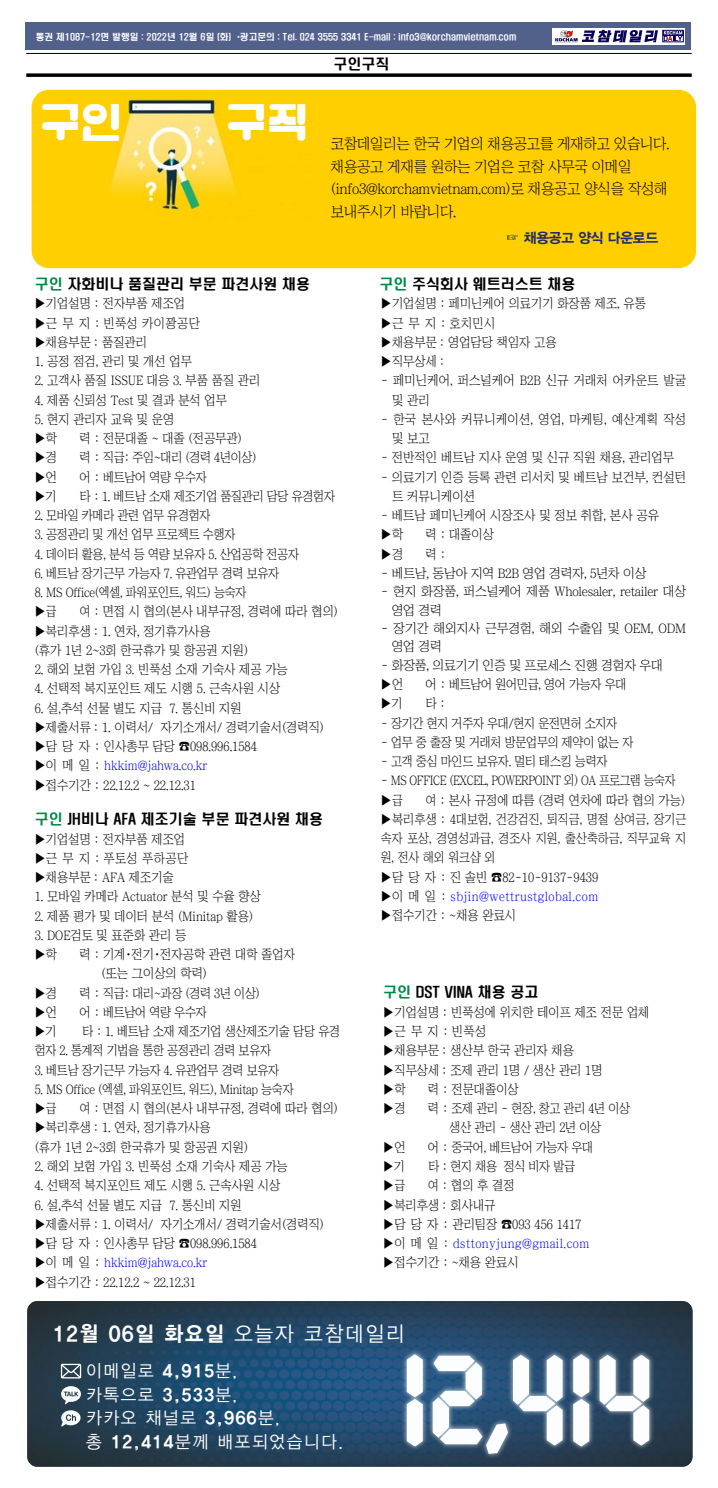
<style>
.page{position:relative;width:718px;height:1488px;background:#fff}
.page>*{position:absolute;margin:0;border:0;box-sizing:border-box;transform-origin:0 0}
.t1{font:105.88px "Korean JJSG R";color:#fcfdff;scale:.85 1}
.t2{font:36.75px "HS Duggobi";color:#fff}
.t3{font:21px "YDIYGO350";letter-spacing:.1em;color:#fff;scale:.95 1}
.t4{font:17.5px/23.6px "YDIYGO320";letter-spacing:.1em;color:#fff}
.t5{font:14.88px/22.8px "Chosunilbo NM";letter-spacing:-.02em;color:#000}
.t6{font:14px "H2 hdr M";color:#000}
.t7{font:14px "YDIYGO350";letter-spacing:-.02em;color:#222c71}
.t8{font:13.12px/19.2px "Chosunilbo NM";color:#000;scale:.94 1}
.t9{font:13.12px/19.2px "Chosunilbo NM";color:#000;scale:.89 1}
.t10{font:13.12px/19.2px "Chosunilbo NM";letter-spacing:-.02em;color:#000;scale:.92 1}
.t11{font:13.12px/19.2px "Chosunilbo NM";color:#000;scale:.95 1}
.t12{font:13.12px/19.2px "Chosunilbo NM";letter-spacing:-.02em;color:#000;text-align:center;scale:.94 1}
.t13{font:13.12px/18.4px "Chosunilbo NM";letter-spacing:-.02em;color:#000}
.t14{font:13.12px/19.2px "Chosunilbo NM";letter-spacing:-.03em;color:#000;scale:.92 1}
.t15{font:13.12px/18.4px "Chosunilbo NM";color:#000}
.t16{font:13.12px "Chosunilbo NM";color:#000;scale:.92 1}
.t17{font:8.75px "H2 hdr M";color:#fff}
.s1{color:#008946}
.s2{color:#00f}
.s3{font-family:"YDIYGO320"}
.s4{font-family:"YDIYGO350"}
</style>
<div class="page">
<div style="left:26px;top:23px;width:665px;height:27px;background:#52618c"></div>
<svg style="left:552px;top:28px;width:133px;height:17px"></svg>
<hr style="left:26px;top:53px;width:665px;height:1px;background:#000">
<svg style="left:26px;top:73px;width:665px;height:4px;background:#1f1f1f"></svg>
<img style="left:553px;top:30px;width:25px;height:12px">
<div style="left:662px;top:30px;width:21px;height:12px;border:1px solid #080059"></div>
<svg style="left:581px;top:30px;width:101px;height:12px"></svg>
<img style="left:32px;top:90px;width:664px;height:178px">
<img style="left:27px;top:1301px;width:665px;height:165px">
<div style="left:401px;top:1348px;width:253px;height:111px;background:#fff;opacity:.66"></div>
<svg style="left:61px;top:1363px;width:20px;height:15px"></svg>
<svg style="left:61px;top:1386px;width:20px;height:18px"></svg>
<div style="left:61px;top:1410px;width:19px;height:15px;background:#fff;border-radius:50%"></div>
<svg style="left:61px;top:1410px;width:15px;height:16px"></svg>
<p class="t17" style="left:36px;top:32px;width:482px">통권 제1087-12면 발행일 : 2022년 12월 6일 (화) *광고문의 : Tel. 024 3555 3341 E-mail : info3@korchamvietnam.com</p>
<p class="t6" style="left:333px;top:57px;width:57px">구인구직</p>
<h2 class="t2" style="left:42px;top:96px;width:80px">구인</h2>
<h2 class="t2" style="left:228px;top:96px;width:80px">구직</h2>
<p class="t6" style="left:35px;top:276px;width:277px"><span class="s1">구인</span> 자화비나 품질관리 부문 파견사원 채용</p>
<p class="t5" style="left:331px;top:132px;width:340px">코참데일리는 한국 기업의 채용공고를 게재하고 있습니다. 채용공고 게재를 원하는 기업은 코참 사무국 이메일 (info3@korchamvietnam.com)로 채용공고 양식을 작성해 보내주시기 바랍니다.</p>
<p class="t7" style="left:505px;top:230px;width:154px">☞ 채용공고 양식 다운로드</p>
<p class="t6" style="left:379px;top:276px;width:197px"><span class="s1">구인</span> 주식회사 웨트러스트 채용</p>
<p class="t8" style="left:35px;top:294px;width:177px">▶기업설명 : 전자부품 제조업 ▶근 무 지 : 빈푹성 카이꽝공단 ▶채용부문 : 품질관리</p>
<p class="t8" style="left:35px;top:352px;width:169px">1. 공정 점검, 관리 및 개선 업무</p>
<p class="t8" style="left:35px;top:371px;width:241px">2. 고객사 품질 ISSUE 대응 3. 부품 품질 관리</p>
<p class="t8" style="left:35px;top:390px;width:206px">4. 제품 신뢰성 Test 및 결과 분석 업무</p>
<p class="t8" style="left:35px;top:409px;width:150px">5. 현지 관리자 교육 및 운영 ▶학</p>
<p class="t8" style="left:79px;top:429px;width:174px">력 : 전문대졸 ~ 대졸 (전공무관)</p>
<p class="t8" style="left:35px;top:448px;width:25px">▶경</p>
<p class="t12" style="left:79px;top:448px;width:190px">력 : 직급: 주임~대리 (경력 4년이상)</p>
<p class="t8" style="left:35px;top:467px;width:25px">▶언</p>
<p class="t12" style="left:79px;top:467px;width:137px">어 : 베트남어 역량 우수자</p>
<p class="t16" style="left:35px;top:489px;width:25px">▶기</p>
<p class="t10" style="left:80px;top:486px;width:279px">타 : 1. 베트남 소재 제조기업 품질관리 담당 유경험자</p>
<p class="t10" style="left:35px;top:506px;width:192px">2. 모바일 카메라 관련 업무 유경험자</p>
<p class="t10" style="left:35px;top:525px;width:220px">3. 공정관리 및 개선 업무 프로젝트 수행자</p>
<p class="t10" style="left:35px;top:544px;width:289px">4. 데이터 활용, 분석 등 역량 보유자 5. 산업공학 전공자</p>
<p class="t10" style="left:35px;top:563px;width:267px">6. 베트남 장기근무 가능자 7. 유관업무 경력 보유자</p>
<p class="t10" style="left:35px;top:583px;width:232px">8. MS Office(엑셀, 파워포인트, 워드) 능숙자 ▶급</p>
<p class="t9" style="left:35px;top:602px;width:342px;text-indent:45px">여 : 면접 시 협의(본사 내부규정, 경력에 따라 협의) ▶복리후생 : 1. 연차, 정기휴가사용<br>(휴가 1년 2~3회 한국휴가 및 항공권 지원)</p>
<p class="t8" style="left:35px;top:660px;width:271px">2. 해외 보험 가입 3. 빈푹성 소재 기숙사 제공 가능</p>
<p class="t8" style="left:35px;top:679px;width:263px">4. 선택적 복지포인트 제도 시행 5. 근속사원 시상</p>
<p class="t8" style="left:35px;top:698px;width:309px">6. 설,추석 선물 별도 지급 7. 통신비 지원<br>▶제출서류 : 1. 이력서/ 자기소개서/ 경력기술서(경력직) ▶담 당 자 : 인사총무 담당 ☎098.996.1584<br>▶이 메 일 : <span class="s2">hkkim@jahwa.co.kr<br></span>▶접수기간 : 22.12.2 ~ 22.12.31</p>
<p class="t6" style="left:35px;top:812px;width:290px"><span class="s1">구인</span> JH비나 AFA 제조기술 부문 파견사원 채용</p>
<p class="t8" style="left:35px;top:829px;width:165px">▶기업설명 : 전자부품 제조업 ▶근 무 지 : 푸토성 푸하공단 ▶채용부문 : AFA 제조기술</p>
<p class="t8" style="left:35px;top:887px;width:242px">1. 모바일 카메라 Actuator 분석 및 수율 향상</p>
<p class="t8" style="left:35px;top:906px;width:234px">2. 제품 평가 및 데이터 분석 (Minitap 활용)</p>
<p class="t8" style="left:35px;top:925px;width:163px">3. DOE검토 및 표준화 관리 등 ▶학</p>
<p class="t8" style="left:101px;top:944px;width:207px;text-indent:-22px">력 : 기계∙전기∙전자공학 관련 대학 졸업자 (또는 그이상의 학력)</p>
<p class="t8" style="left:35px;top:983px;width:25px">▶경</p>
<p class="t12" style="left:79px;top:983px;width:193px">력 : 직급: 대리~과장 (경력 3년 이상)</p>
<p class="t8" style="left:35px;top:1002px;width:25px">▶언</p>
<p class="t12" style="left:79px;top:1002px;width:137px">어 : 베트남어 역량 우수자</p>
<p class="t16" style="left:35px;top:1024px;width:25px">▶기</p>
<p class="t10" style="left:35px;top:1021px;width:333px;text-indent:48px">타 : 1. 베트남 소재 제조기업 생산제조기술 담당 유경 험자 2. 통계적 기법을 통한 공정관리 경력 보유자</p>
<p class="t10" style="left:35px;top:1060px;width:267px">3. 베트남 장기근무 가능자 4. 유관업무 경력 보유자</p>
<p class="t10" style="left:35px;top:1079px;width:283px">5. MS Office (엑셀, 파워포인트, 워드), Minitap 능숙자 ▶급</p>
<p class="t9" style="left:35px;top:1098px;width:342px;text-indent:45px">여 : 면접 시 협의(본사 내부규정, 경력에 따라 협의) ▶복리후생 : 1. 연차, 정기휴가사용<br>(휴가 1년 2~3회 한국휴가 및 항공권 지원)</p>
<p class="t8" style="left:35px;top:1156px;width:271px">2. 해외 보험 가입 3. 빈푹성 소재 기숙사 제공 가능</p>
<p class="t8" style="left:35px;top:1175px;width:263px">4. 선택적 복지포인트 제도 시행 5. 근속사원 시상</p>
<p class="t8" style="left:35px;top:1195px;width:309px">6. 설,추석 선물 별도 지급 7. 통신비 지원<br>▶제출서류 : 1. 이력서/ 자기소개서/ 경력기술서(경력직) ▶담 당 자 : 인사총무 담당 ☎098.996.1584<br>▶이 메 일 : <span class="s2">hkkim@jahwa.co.kr<br></span>▶접수기간 : 22.12.2 ~ 22.12.31</p>
<p class="t8" style="left:381px;top:294px;width:283px">▶기업설명 : 페미닌케어 의료기기 화장품 제조, 유통 ▶근 무 지 : 호치민시<br>▶채용부문 : 영업담당 책임자 고용<br>▶직무상세 :</p>
<p class="t11" style="left:392px;top:371px;width:311px;text-indent:-11px">- 페미닌케어, 퍼스널케어 B2B 신규 거래처 어카운트 발굴 및 관리</p>
<p class="t11" style="left:392px;top:409px;width:311px;text-indent:-11px">- 한국 본사와 커뮤니케이션, 영업, 마케팅, 예산계획 작성 및 보고</p>
<p class="t11" style="left:381px;top:448px;width:310px">- 전반적인 베트남 지사 운영 및 신규 직원 채용, 관리업무</p>
<p class="t11" style="left:392px;top:467px;width:311px;text-indent:-11px">- 의료기기 인증 등록 관련 리서치 및 베트남 보건부, 컨설턴 트 커뮤니케이션</p>
<p class="t11" style="left:381px;top:506px;width:294px">- 베트남 페미닌케어 시장조사 및 정보 취합, 본사 공유 ▶학</p>
<p class="t8" style="left:425px;top:525px;width:74px">력 : 대졸이상</p>
<p class="t8" style="left:381px;top:544px;width:25px">▶경</p>
<p class="t8" style="left:425px;top:544px;width:23px">력 :</p>
<p class="t13" style="left:381px;top:564px;width:267px">- 베트남, 동남아 지역 B2B 영업 경력자, 5년차 이상</p>
<p class="t13" style="left:391px;top:582px;width:296px;text-indent:-11px">- 현지 화장품, 퍼스널케어 제품 Wholesaler, retailer 대상 영업 경력</p>
<p class="t15" style="left:391px;top:619px;width:296px;text-indent:-11px">- 장기간 해외지사 근무경험, 해외 수출입 및 OEM, ODM 영업 경력</p>
<p class="t13" style="left:381px;top:655px;width:284px;line-height:19.2px">- 화장품, 의료기기 인증 및 프로세스 진행 경험자 우대 ▶언</p>
<p class="t12" style="left:425px;top:674px;width:215px">어 : 베트남어 원어민급, 영어 가능자 우대</p>
<p class="t16" style="left:381px;top:697px;width:25px">▶기</p>
<p class="t16" style="left:426px;top:697px;width:22px">타 :</p>
<p class="t10" style="left:381px;top:713px;width:258px">- 장기간 현지 거주자 우대/현지 운전면허 소지자</p>
<p class="t10" style="left:381px;top:732px;width:276px">- 업무 중 출장 및 거래처 방문업무의 제약이 없는 자</p>
<p class="t10" style="left:381px;top:751px;width:248px">- 고객 중심 마인드 보유자. 멀티 태스킹 능력자</p>
<p class="t14" style="left:381px;top:771px;width:322px">- MS OFFICE (EXCEL, POWERPOINT 외) OA 프로그램 능숙자 ▶급</p>
<p class="t9" style="left:381px;top:790px;width:345px;text-indent:45px">여 : 본사 규정에 따름 (경력 연차에 따라 협의 가능) ▶복리후생 : 4대보험, 건강검진, 퇴직금, 명절 상여금, 장기근 속자 포상, 경영성과급, 경조사 지원, 출산축하금, 직무교육 지 원, 전사 해외 워크샵 외<br>▶담 당 자 : 진 솔빈 ☎82-10-9137-9439<br>▶이 메 일 : <span class="s2">sbjin@wettrustglobal.com<br></span>▶접수기간 : ~채용 완료시</p>
<p class="t6" style="left:383px;top:985px;width:157px"><span class="s1">구인</span> DST VINA 채용 공고</p>
<p class="t8" style="left:383px;top:1002px;width:285px">▶기업설명 : 빈푹성에 위치한 테이프 제조 전문 업체 ▶근 무 지 : 빈푹성<br>▶채용부문 : 생산부 한국 관리자 채용<br>▶직무상세 : 조제 관리 1명 / 생산 관리 1명<br>▶학</p>
<p class="t8" style="left:428px;top:1079px;width:98px">력 : 전문대졸이상</p>
<p class="t8" style="left:383px;top:1098px;width:25px">▶경</p>
<p class="t12" style="left:428px;top:1098px;width:217px">력 : 조제 관리 - 현장, 창고 관리 4년 이상 생산 관리 - 생산 관리 2년 이상</p>
<p class="t8" style="left:383px;top:1137px;width:25px">▶언</p>
<p class="t12" style="left:428px;top:1137px;width:177px">어 : 중국어, 베트남어 가능자 우대</p>
<p class="t16" style="left:383px;top:1159px;width:25px">▶기</p>
<p class="t16" style="left:428px;top:1159px;width:161px">타 : 현지 채용 정식 비자 발급</p>
<p class="t8" style="left:383px;top:1175px;width:25px">▶급</p>
<p class="t9" style="left:383px;top:1175px;width:233px;text-indent:45px">여 : 협의 후 결정<br>▶복리후생 : 회사내규<br>▶담 당 자 : 관리팀장 ☎093 456 1417 ▶이 메 일 : <span class="s2">dsttonyjung@gmail.com </span>▶접수기간 : ~채용 완료시</p>
<h3 class="t3" style="left:53px;top:1323px;width:371px">12월 06일 화요일 <span class="s3">오늘자 코참데일리</span></h3>
<h3 class="t4" style="left:86px;top:1359px;width:258px">이메일로 <span class="s4">4,915</span>분,<br>카톡으로 <span class="s4">3,533</span>분,<br>카카오 채널로 <span class="s4">3,966</span>분,<br>총 <span class="s4">12,414</span>분께 배포되었습니다.</h3>
<h1 class="t1" style="left:398px;top:1343px;width:302px">12,414</h1>
</div>
